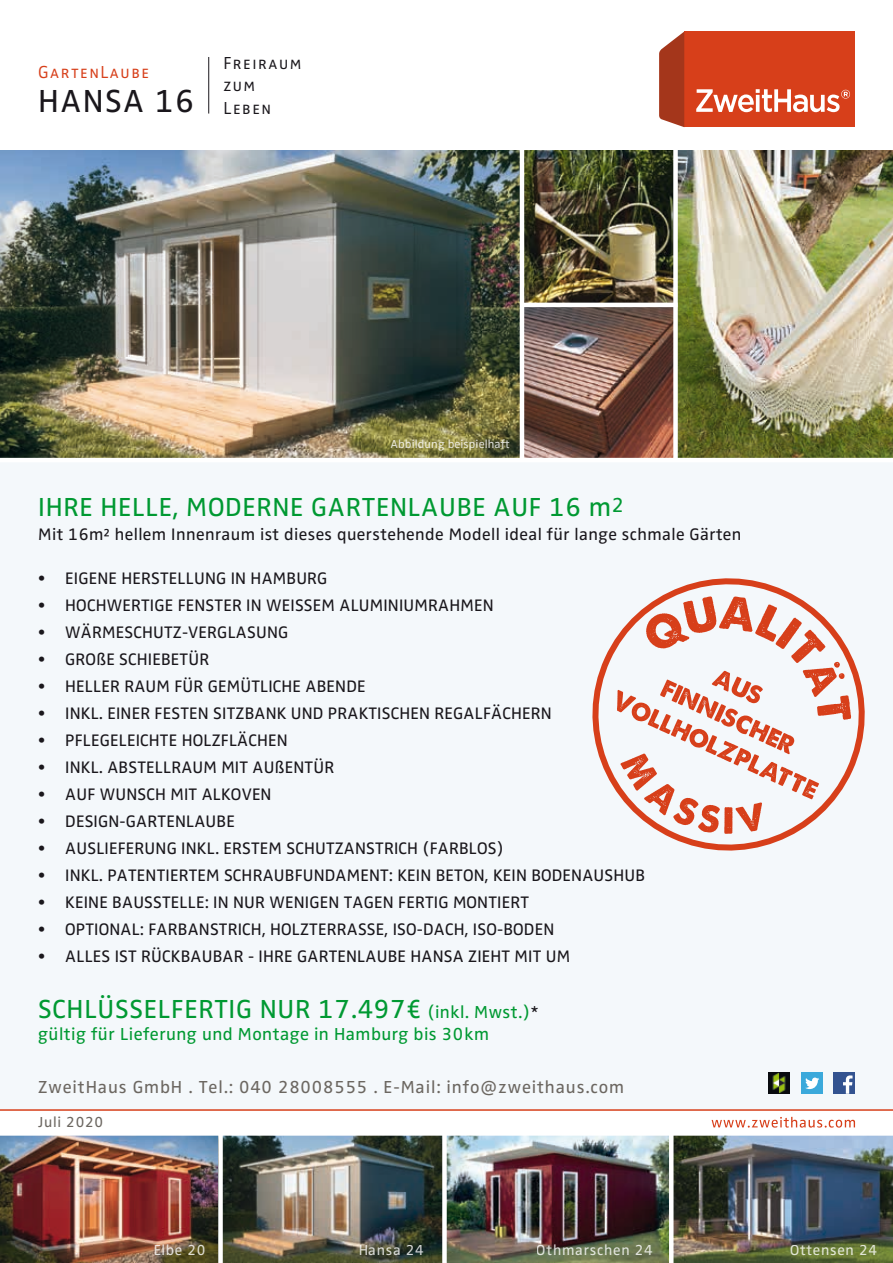
<style>
.page{position:relative;width:893px;height:1263px;background:#fff}
.page>*{position:absolute;margin:0;border:0;box-sizing:border-box;transform-origin:0 0}
.t1{font:33px "Zwo";letter-spacing:.04em;color:#1a171c}
.t2{font:27px "Zwo";letter-spacing:.025em;color:#009932}
.t3{font:18px "Zwo";letter-spacing:.05em;color:#6c6761}
.t4{font:18px "Zwo";letter-spacing:.025em;color:#009932}
.t5{font:18px/22.4px "Zwo Semi Light SC";letter-spacing:.05em;color:#1a171c}
.t6{font:18px "Zwo Semi Light SC";letter-spacing:.05em;color:#d73f1a}
.t7{font:17.25px "Zwo";letter-spacing:.01em;color:#1a171c}
.t8{font:15px "Zwo";letter-spacing:.05em;color:#fff}
.t9{font:15px "Zwo";letter-spacing:.05em;color:#6c6761}
.t10{font:12px "Zwo";letter-spacing:.01em;color:#fff}
.s1{font-size:18px}
.s2{font-size:18px;color:#1a171c}
</style>
<div class="page">
<img style="left:223px;top:1136px;width:670px;height:127px">
<img style="left:0;top:1136px;width:218px;height:127px">
<div style="left:0;top:446px;width:893px;height:664px;background:#f4f8fb"></div>
<img style="left:524px;top:307px;width:149px;height:151px">
<div style="left:684px;top:31px;width:171px;height:96px;background:#d73f1a"></div>
<svg style="left:659px;top:32px;width:25px;height:95px"></svg>
<svg style="left:696px;top:89px;width:154px;height:23px"></svg>
<div style="left:442px;top:1132px;width:5px;height:131px;background:#fff"></div>
<hr style="left:669px;top:1132px;width:4px;height:131px;background:#fff">
<div style="left:833px;top:1073px;width:22px;height:21px;background:#335390"></div>
<svg style="left:843px;top:1075px;width:9px;height:19px"></svg>
<div style="left:801px;top:1073px;width:22px;height:21px;background:#3ba9db"></div>
<svg style="left:805px;top:1077px;width:14px;height:12px"></svg>
<hr style="left:208px;top:57px;width:1px;height:57px;background:#1a171c">
<svg style="left:592px;top:578px;width:273px;height:273px"></svg>
<svg style="left:617px;top:596px;width:234px;height:238px"></svg>
<img style="left:524px;top:151px;width:149px;height:152px">
<img style="left:0;top:151px;width:520px;height:307px">
<hr style="left:0;top:1109px;width:893px;height:2px;background:#d73f1a">
<img style="left:768px;top:1073px;width:22px;height:21px">
<svg style="left:712px;top:1117px;width:143px;height:10px"></svg>
<img style="left:678px;top:151px;width:215px;height:307px">
<hr style="left:0;top:458px;width:893px;height:4px;background:#fff">
<hr style="left:520px;top:137px;width:4px;height:323px;background:#fff">
<div style="left:673px;top:137px;width:5px;height:323px;background:#fff"></div>
<p class="t6" style="left:38px;top:62px;width:113px">GartenLaube</p>
<h1 class="t1" style="left:38px;top:82px;width:157px">HANSA 16</h1>
<p class="t5" style="left:223px;top:52px;width:80px">Freiraum zum<br>Leben</p>
<p class="t10" style="left:390px;top:437px;width:121px">Abbildung beispielhaft</p>
<h2 class="t2" style="left:38px;top:491px;width:587px">IHRE HELLE, MODERNE GARTENLAUBE AUF 16 m<sup>2</sup></h2>
<p class="t7" style="left:38px;top:524px;width:705px">Mit 16m² hellem Innenraum ist dieses querstehende Modell ideal für lange schmale Gärten</p>
<p class="t7" style="left:38px;top:569px;width:291px">• EIGENE HERSTELLUNG IN HAMBURG</p>
<p class="t7" style="left:38px;top:596px;width:457px">• HOCHWERTIGE FENSTER IN WEISSEM ALUMINIUMRAHMEN</p>
<p class="t7" style="left:38px;top:623px;width:252px">• WÄRMESCHUTZ-VERGLASUNG</p>
<p class="t7" style="left:38px;top:650px;width:172px">• GROßE SCHIEBETÜR</p>
<p class="t7" style="left:38px;top:677px;width:329px">• HELLER RAUM FÜR GEMÜTLICHE ABENDE</p>
<p class="t7" style="left:38px;top:704px;width:515px">• INKL. EINER FESTEN SITZBANK UND PRAKTISCHEN REGALFÄCHERN</p>
<p class="t7" style="left:38px;top:731px;width:251px">• PFLEGELEICHTE HOLZFLÄCHEN</p>
<p class="t7" style="left:38px;top:758px;width:297px">• INKL. ABSTELLRAUM MIT AUßENTÜR</p>
<p class="t7" style="left:38px;top:785px;width:235px">• AUF WUNSCH MIT ALKOVEN</p>
<p class="t7" style="left:38px;top:812px;width:198px">• DESIGN-GARTENLAUBE</p>
<p class="t7" style="left:38px;top:839px;width:467px">• AUSLIEFERUNG INKL. ERSTEM SCHUTZANSTRICH (FARBLOS)</p>
<p class="t7" style="left:38px;top:866px;width:608px">• INKL. PATENTIERTEM SCHRAUBFUNDAMENT: KEIN BETON, KEIN BODENAUSHUB</p>
<p class="t7" style="left:38px;top:893px;width:492px">• KEINE BAUSSTELLE: IN NUR WENIGEN TAGEN FERTIG MONTIERT</p>
<p class="t7" style="left:38px;top:920px;width:517px">• OPTIONAL: FARBANSTRICH, HOLZTERRASSE, ISO-DACH, ISO-BODEN</p>
<p class="t7" style="left:38px;top:947px;width:533px">• ALLES IST RÜCKBAUBAR - IHRE GARTENLAUBE HANSA ZIEHT MIT UM</p>
<h2 class="t2" style="left:38px;top:993px;width:502px">SCHLÜSSELFERTIG NUR 17.497€ <span class="s1">(inkl. Mwst.)</span><span class="s2">*</span></h2>
<p class="t4" style="left:38px;top:1023px;width:452px">gültig für Lieferung und Montage in Hamburg bis 30km</p>
<p class="t3" style="left:38px;top:1076px;width:587px">ZweitHaus GmbH . Tel.: 040 28008555 . E-Mail: info@zweithaus.com</p>
<p class="t9" style="left:38px;top:1114px;width:66px">Juli 2020</p>
<p class="t8" style="left:153px;top:1242px;width:54px">Elbe 20</p>
<p class="t8" style="left:358px;top:1242px;width:67px">Hansa 24</p>
<p class="t8" style="left:537px;top:1242px;width:117px">Othmarschen 24</p>
<p class="t8" style="left:790px;top:1242px;width:88px">Ottensen 24</p>
</div>
